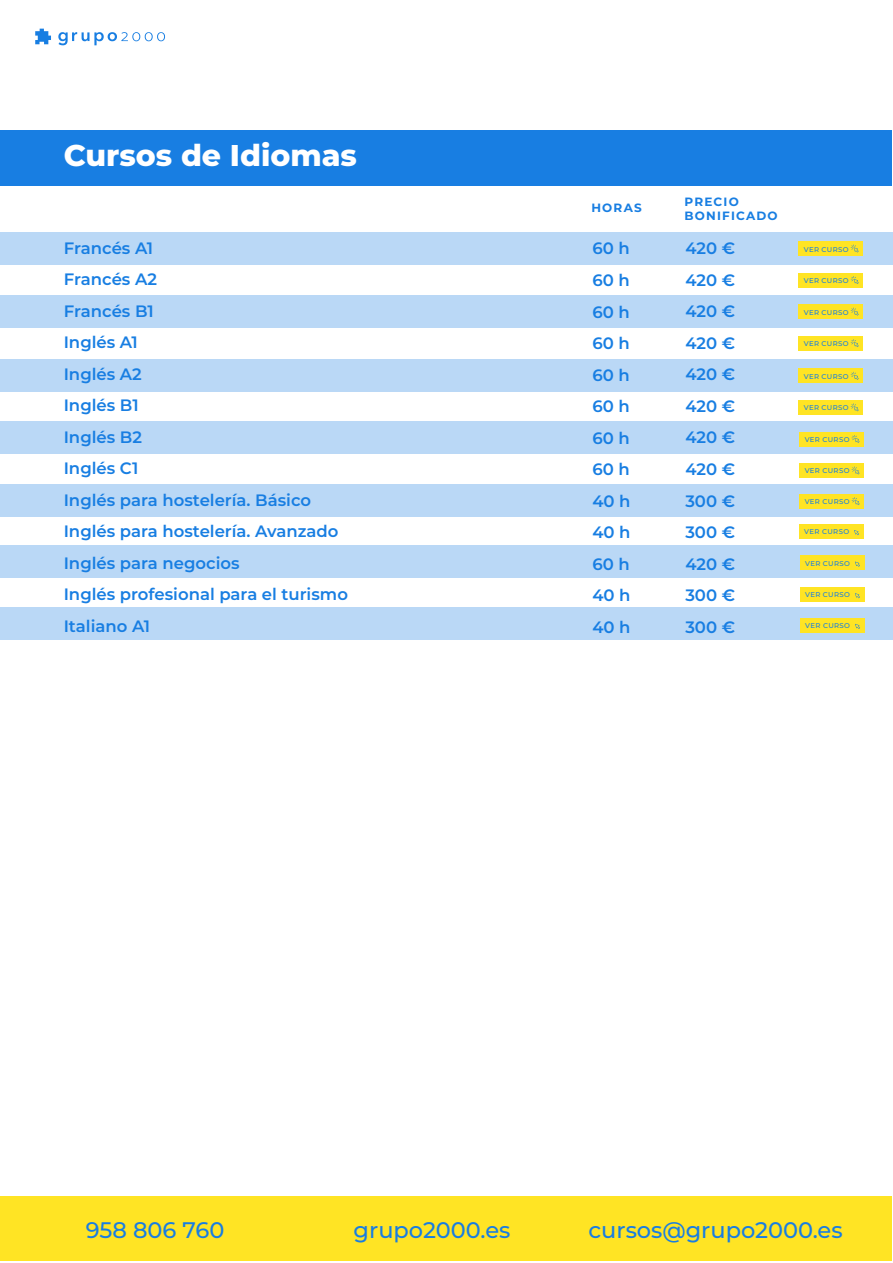
<style>
.page{position:relative;width:893px;height:1263px;background:#fff}
.page>*{position:absolute;margin:0;border:0;box-sizing:border-box;transform-origin:0 0}
.t1{font:800 30px "Montserrat";color:#fff}
.t2{font:500 22.5px "Montserrat";color:#187de2}
.t3{font:600 16.5px/31.5px "Montserrat";color:#187ee2;text-align:justify}
.t4{font:700 12px "Montserrat";letter-spacing:.1em;color:#187ee2}
.t5{font:500 6.9px "Montserrat";letter-spacing:.05em;color:#187ee2}
</style>
<div class="page">
<div style="left:0;top:484px;width:893px;height:33px;background:#bad8f6"></div>
<div style="left:0;top:232px;width:893px;height:33px;background:#bad8f6"></div>
<div style="left:0;top:295px;width:893px;height:33px;background:#bad8f6"></div>
<div style="left:0;top:359px;width:893px;height:33px;background:#bad8f6"></div>
<div style="left:0;top:421px;width:893px;height:33px;background:#bad8f6"></div>
<div style="left:0;top:607px;width:893px;height:33px;background:#bad8f6"></div>
<div style="left:0;top:545px;width:893px;height:32px;background:#bad8f6"></div>
<div style="left:799px;top:494px;width:65px;height:14px;background:#ffe424"></div>
<svg style="left:852px;top:497px;width:8px;height:8px"></svg>
<div style="left:0;top:130px;width:892px;height:55px;background:#187ee2"></div>
<div style="left:798px;top:241px;width:65px;height:15px;background:#ffe424"></div>
<svg style="left:851px;top:244px;width:8px;height:8px"></svg>
<div style="left:798px;top:273px;width:65px;height:14px;background:#ffe424"></div>
<svg style="left:851px;top:276px;width:8px;height:8px"></svg>
<div style="left:798px;top:305px;width:65px;height:14px;background:#ffe424"></div>
<svg style="left:851px;top:308px;width:8px;height:7px"></svg>
<div style="left:798px;top:336px;width:65px;height:14px;background:#ffe424"></div>
<svg style="left:851px;top:339px;width:8px;height:8px"></svg>
<div style="left:798px;top:369px;width:65px;height:14px;background:#ffe424"></div>
<svg style="left:851px;top:372px;width:8px;height:8px"></svg>
<div style="left:798px;top:400px;width:65px;height:15px;background:#ffe424"></div>
<svg style="left:851px;top:403px;width:8px;height:8px"></svg>
<div style="left:799px;top:432px;width:65px;height:14px;background:#ffe424"></div>
<svg style="left:852px;top:435px;width:7px;height:8px"></svg>
<div style="left:799px;top:463px;width:65px;height:15px;background:#ffe424"></div>
<svg style="left:852px;top:466px;width:7px;height:8px"></svg>
<svg style="left:58px;top:32px;width:107px;height:13px"></svg>
<svg style="left:35px;top:29px;width:16px;height:15px"></svg>
<div style="left:0;top:1196px;width:891px;height:65px;background:#ffe424"></div>
<div style="left:800px;top:618px;width:64px;height:14px;background:#ffe424"></div>
<svg style="left:855px;top:624px;width:5px;height:5px"></svg>
<div style="left:799px;top:524px;width:65px;height:14px;background:#ffe424"></div>
<svg style="left:854px;top:530px;width:5px;height:5px"></svg>
<div style="left:800px;top:556px;width:64px;height:14px;background:#ffe424"></div>
<svg style="left:855px;top:562px;width:5px;height:5px"></svg>
<div style="left:800px;top:587px;width:64px;height:15px;background:#ffe424"></div>
<svg style="left:855px;top:593px;width:5px;height:5px"></svg>
<h1 class="t1" style="left:64px;top:133px;width:295px">Cursos de Idiomas</h1>
<p class="t3" style="left:64px;top:231px;width:286px;text-align:left">Francés A1<br>Francés A2<br>Francés B1<br>Inglés A1<br>Inglés A2<br>Inglés B1<br>Inglés B2<br>Inglés C1<br>Inglés para hostelería. Básico<br>Inglés para hostelería. Avanzado<br>Inglés para negocios<br>Inglés profesional para el turismo<br>Italiano A1</p>
<p class="t4" style="left:591px;top:199px;width:52px">HORAS</p>
<p class="t4" style="left:684px;top:193px;width:56px">PRECIO</p>
<p class="t4" style="left:684px;top:207px;width:95px">BONIFICADO</p>
<p class="t3" style="left:592px;top:232px;width:40px">60 h 60 h 60 h 60 h 60 h 60 h 60 h 60 h 40 h 40 h 60 h 40 h 40 h</p>
<p class="t3" style="left:685px;top:232px;width:51px">420 € 420 € 420 € 420 € 420 € 420 € 420 € 420 € 300 € 300 € 420 € 300 € 300 €</p>
<p class="t5" style="left:804px;top:244px;width:46px">VER CURSO</p>
<p class="t5" style="left:804px;top:276px;width:46px">VER CURSO</p>
<p class="t5" style="left:804px;top:307px;width:46px">VER CURSO</p>
<p class="t5" style="left:804px;top:339px;width:46px">VER CURSO</p>
<p class="t5" style="left:804px;top:372px;width:46px">VER CURSO</p>
<p class="t5" style="left:804px;top:403px;width:46px">VER CURSO</p>
<p class="t5" style="left:805px;top:435px;width:46px">VER CURSO</p>
<p class="t5" style="left:805px;top:466px;width:46px">VER CURSO</p>
<p class="t5" style="left:805px;top:497px;width:46px">VER CURSO</p>
<p class="t5" style="left:804px;top:527px;width:46px">VER CURSO</p>
<p class="t5" style="left:805px;top:558px;width:46px">VER CURSO</p>
<p class="t5" style="left:805px;top:590px;width:46px">VER CURSO</p>
<p class="t5" style="left:805px;top:621px;width:46px">VER CURSO</p>
<h2 class="t2" style="left:86px;top:1214px;width:140px">958 806 760</h2>
<h2 class="t2" style="left:354px;top:1214px;width:158px">grupo2000.es</h2>
<h2 class="t2" style="left:588px;top:1214px;width:256px">cursos@grupo2000.es</h2>
</div>
